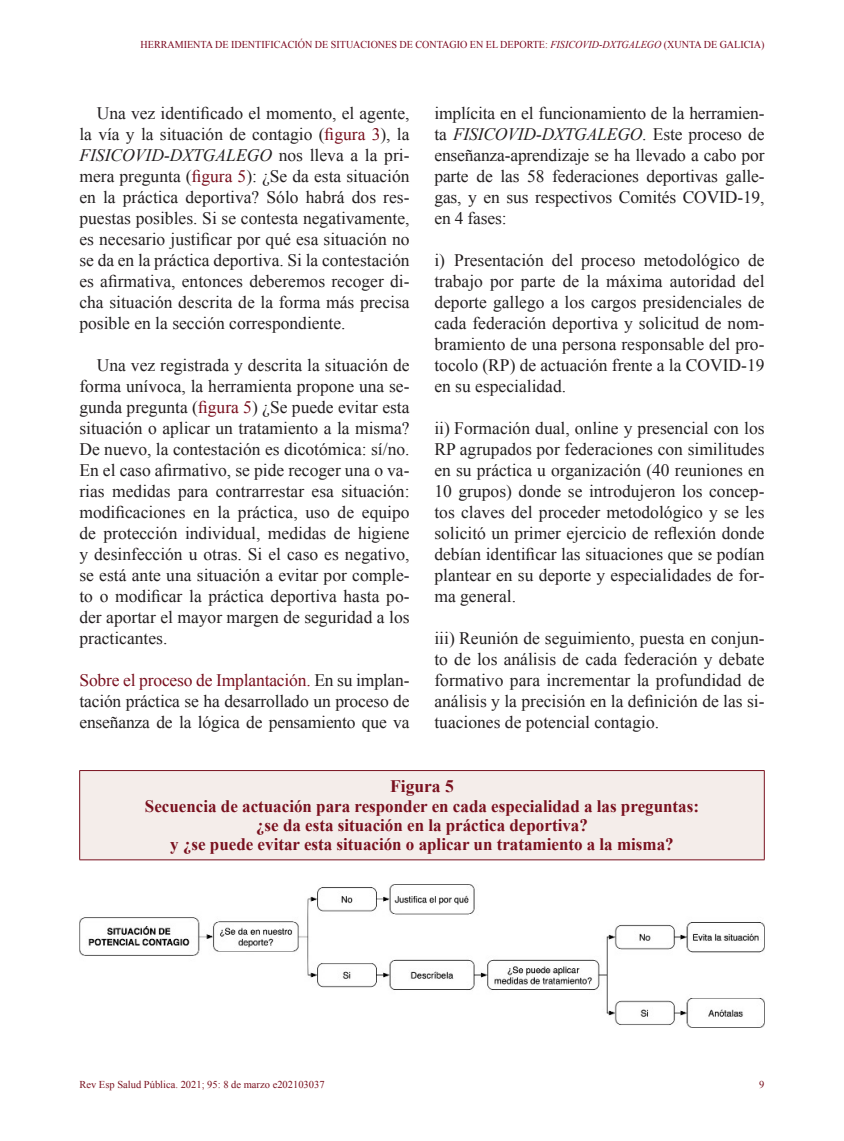
<style>
.page{position:relative;width:844px;height:1141px;background:#fff}
.page>*{position:absolute;margin:0;border:0;box-sizing:border-box;transform-origin:0 0}
.t1{font:17.5px/21px "Times New Roman";color:#231f20;text-align:justify}
.t2{font:700 17.5px/19.2px "Times New Roman";color:#79101e;text-align:center}
.t3{font:10.5px "Times New Roman";color:#7a071e;scale:.96 1}
.t4{font:10.5px "Times New Roman";color:#79101e}
.s1{font-style:italic}
.s2{color:#79101e}
</style>
<div class="page">
<div style="left:80px;top:771px;width:684px;height:89px;background:#f4edea"></div>
<hr style="left:79px;top:771px;width:1px;height:89px;background:#79101e">
<hr style="left:763px;top:771px;width:1px;height:89px;background:#79101e">
<hr style="left:79px;top:770px;width:685px;height:1px;background:#79101e">
<hr style="left:79px;top:860px;width:685px;height:1px;background:#79101e">
<img style="left:79px;top:884px;width:685px;height:144px">
<p class="t3" style="left:140px;top:38px;width:651px">HERRAMIENTA DE IDENTIFICACIÓN DE SITUACIONES DE CONTAGIO EN EL DEPORTE: <span class="s1">FISICOVID-DXTGALEGO</span> (XUNTA DE GALICIA)</p>
<p class="t1" style="left:79px;top:103px;width:331px;text-indent:17px">Una vez identificado el momento, el agente, la vía y la situación de contagio (<span class="s2">figura 3</span>), la <span class="s1">FISICOVID-DXTGALEGO</span> nos lleva a la pri&shy;mera pregunta (<span class="s2">figura 5</span>): ¿Se da esta situación en la práctica deportiva? Sólo habrá dos res&shy;puestas posibles. Si se contesta negativamente, es necesario justificar por qué esa situación no se da en la práctica deportiva. Si la contestación es afirmativa, entonces deberemos recoger di&shy;cha situación descrita de la forma más precisa posible en la sección correspondiente.</p>
<p class="t1" style="left:79px;top:355px;width:331px;text-indent:17px">Una vez registrada y descrita la situación de forma unívoca, la herramienta propone una se&shy;gunda pregunta (<span class="s2">figura 5</span>) ¿Se puede evitar esta situación o aplicar un tratamiento a la misma?<br>De nuevo, la contestación es dicotómica: sí/no.<br>En el caso afirmativo, se pide recoger una o va&shy;rias medidas para contrarrestar esa situación: modificaciones en la práctica, uso de equipo de protección individual, medidas de higiene y desinfección u otras. Si el caso es negativo, se está ante una situación a evitar por comple&shy;to o modificar la práctica deportiva hasta po&shy;der aportar el mayor margen de seguridad a los practicantes.</p>
<p class="t1" style="left:79px;top:670px;width:331px"><span class="s2">Sobre el proceso de Implantación.</span> En su implan&shy;tación práctica se ha desarrollado un proceso de enseñanza de la lógica de pensamiento que va</p>
<p class="t1" style="left:434px;top:103px;width:331px">implícita en el funcionamiento de la herramien&shy;ta <span class="s1">FISICOVID-DXTGALEGO</span>. Este proceso de enseñanza-aprendizaje se ha llevado a cabo por parte de las 58 federaciones deportivas galle&shy;gas, y en sus respectivos Comités COVID-19, en 4 fases:</p>
<p class="t1" style="left:434px;top:250px;width:331px">i) Presentación del proceso metodológico de trabajo por parte de la máxima autoridad del deporte gallego a los cargos presidenciales de cada federación deportiva y solicitud de nom&shy;bramiento de una persona responsable del pro&shy;tocolo (RP) de actuación frente a la COVID-19 en su especialidad.</p>
<p class="t1" style="left:434px;top:418px;width:331px">ii) Formación dual, online y presencial con los RP agrupados por federaciones con similitudes en su práctica u organización (40 reuniones en 10 grupos) donde se introdujeron los concep&shy;tos claves del proceder metodológico y se les solicitó un primer ejercicio de reflexión donde debían identificar las situaciones que se podían plantear en su deporte y especialidades de for&shy;ma general.</p>
<p class="t1" style="left:434px;top:628px;width:331px">iii) Reunión de seguimiento, puesta en conjun&shy;to de los análisis de cada federación y debate formativo para incrementar la profundidad de análisis y la precisión en la definición de las si&shy;tuaciones de potencial contagio.</p>
<p class="t2" style="left:145px;top:776px;width:555px">Figura 5<br>Secuencia de actuación para responder en cada especialidad a las preguntas: ¿se da esta situación en la práctica deportiva?<br>y ¿se puede evitar esta situación o aplicar un tratamiento a la misma?</p>
<p class="t4" style="left:79px;top:1077px;width:246px">Rev Esp Salud Pública. 2021; 95: 8 de marzo e202103037</p>
<p class="t4" style="left:759px;top:1077px;width:7px">9</p>
</div>
